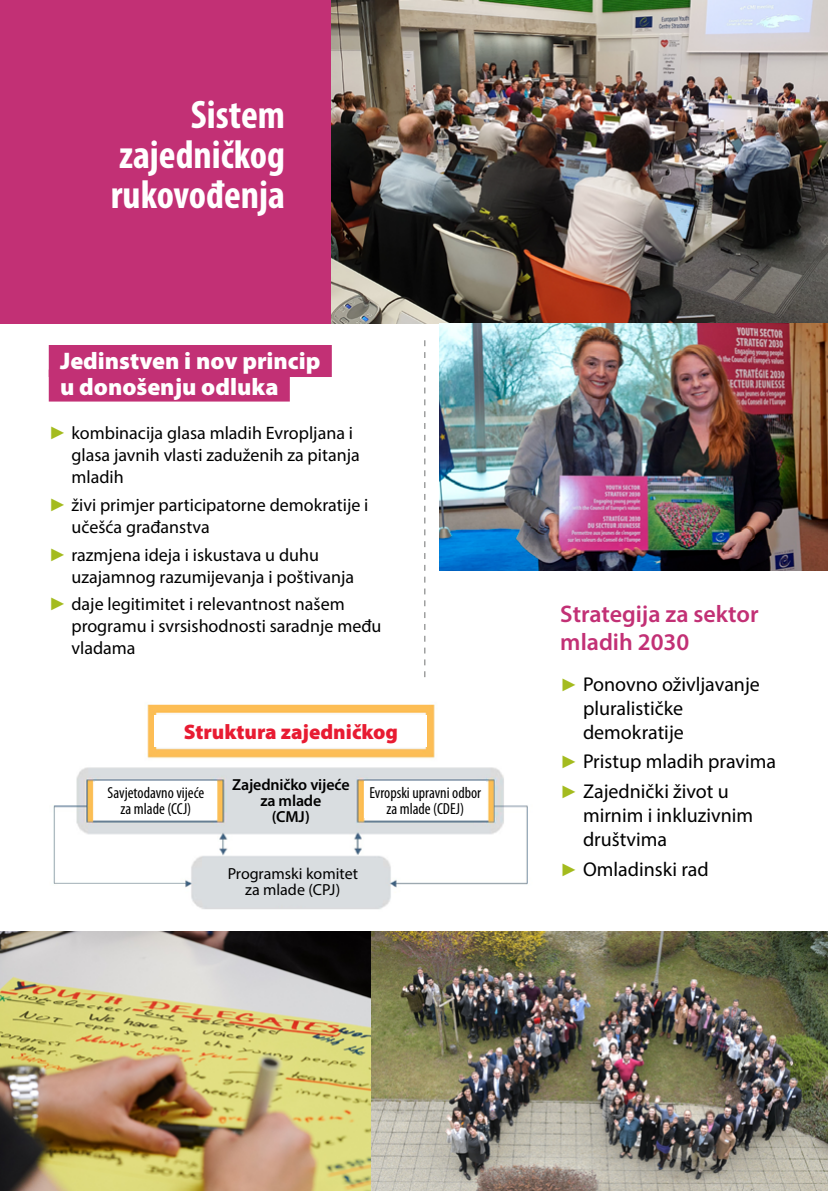
<style>
.page{position:relative;width:828px;height:1191px;background:#fff}
.page>*{position:absolute;margin:0;border:0;box-sizing:border-box;transform-origin:0 0}
.Texte{font:700 condensed 40px/40px "Myriad Pro";color:#fff;text-align:justify}
.Titre_grisé{font:900 24px/26px "Myriad Pro";color:#fff}
._03_sous_sous-titre{font:600 24px/28px "Myriad Pro";color:#c23075}
.Texte-2{font:900 21px "Myriad Pro";color:#e81b32}
.t1{font:20px/24px "Myriad Pro";color:#000}
.t2{font:18px/22px "Myriad Pro";color:#000}
.Texte-3{font:condensed 16px/16px "Myriad Pro";color:#000;text-align:center}
.Texte-4{font:16px/16px "Myriad Pro";color:#000;text-align:center}
.Texte-5{font:600 16px/16px "Myriad Pro";letter-spacing:-.01em;color:#000;text-align:center}
.s1{font-family:"Arial";color:#a4bb1e}
.s2{font-family:"Arial";font-size:18px;color:#a4bb1e}
</style>
<div class="page">
<div style="left:49px;top:345px;width:283px;height:32px;background:#c23075"></div>
<div style="left:49px;top:369px;width:241px;height:32px;background:#c23075"></div>
<img style="left:371px;top:931px;width:457px;height:260px">
<img style="left:330px;top:0;width:498px;height:323px">
<div style="left:0;top:0;width:330px;height:323px;background:#c23075"></div>
<img style="left:0;top:931px;width:371px;height:260px">
<img style="left:439px;top:323px;width:389px;height:247px">
<svg style="left:424px;top:340px;width:1px;height:337px"></svg>
<img style="left:53px;top:704px;width:475px;height:205px">
<div style="left:227px;top:774px;width:127px;height:51px;background:#d9dde0"></div>
<div style="left:155px;top:715px;width:272px;height:32px;background:#fff"></div>
<div style="left:95px;top:781px;width:122px;height:38px;background:#fff"></div>
<div style="left:365px;top:781px;width:121px;height:36px;background:#fff"></div>
<div style="left:203px;top:859px;width:180px;height:44px;background:#d9dde0"></div>
<p class="Texte" style="left:111px;top:94px;width:176px;text-indent:80px">Sistem zajedničkog rukovođenja</p>
<p class="Titre_grisé" style="left:60px;top:346px;width:262px">Jedinstven i nov princip u donošenju odluka</p>
<p class="t2" style="left:71px;top:422px;width:290px;text-indent:-23px"><span class="s1">►</span> kombinacija glasa mladih Evropljana i glasa javnih vlasti zaduženih za pitanja mladih</p>
<p class="t2" style="left:71px;top:493px;width:298px;text-indent:-23px"><span class="s1">►</span> živi primjer participatorne demokratije i učešća građanstva</p>
<p class="t2" style="left:71px;top:543px;width:284px;text-indent:-23px"><span class="s1">►</span> razmjena ideja i iskustava u duhu uzajamnog razumijevanja i poštivanja</p>
<p class="t2" style="left:71px;top:593px;width:311px;text-indent:-23px"><span class="s1">►</span> daje legitimitet i relevantnost našem programu i svrsishodnosti saradnje među vladama</p>
<p class="Texte-2" style="left:184px;top:718px;width:216px">Struktura zajedničkog</p>
<p class="Texte-5" style="left:232px;top:776px;width:119px">Zajedničko vijeće za mlade<br>(CMJ)</p>
<p class="Texte-3" style="left:108px;top:784px;width:98px">Savjetodavno vijeće za mlade (CCJ)</p>
<p class="Texte-3" style="left:369px;top:784px;width:113px">Evropski upravni odbor za mlade (CDEJ)</p>
<p class="Texte-4" style="left:228px;top:865px;width:132px">Programski komitet za mlade (CPJ)</p>
<p class="_03_sous_sous-titre" style="left:560px;top:599px;width:200px">Strategija za sektor mladih 2030</p>
<p class="t1" style="left:583px;top:671px;width:178px;text-indent:-23px"><span class="s2">►</span> Ponovno oživljavanje pluralističke demokratije</p>
<p class="t1" style="left:560px;top:749px;width:217px"><span class="s2">►</span> Pristup mladih pravima</p>
<p class="t1" style="left:583px;top:779px;width:172px;text-indent:-23px"><span class="s2">►</span> Zajednički život u mirnim i inkluzivnim društvima</p>
<p class="t1" style="left:560px;top:856px;width:150px"><span class="s2">►</span> Omladinski rad</p>
</div>
